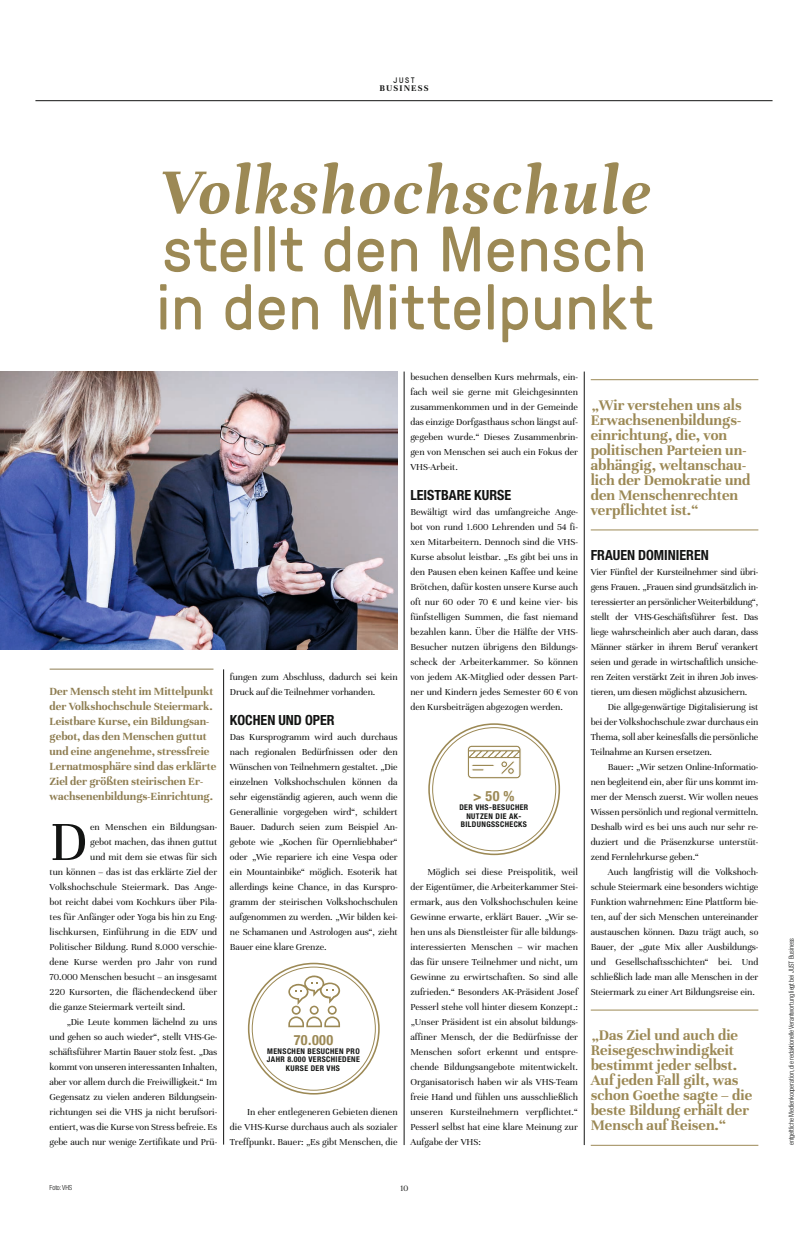
<style>
.page{position:relative;width:808px;height:1248px;background:#fff}
.page>*{position:absolute;margin:0;border:0;box-sizing:border-box;transform-origin:0 0}
.t1{font:italic 700 70px "Unna";letter-spacing:.03em;color:#9c8955}
.t2{font:64px/58px "GT Pressura Trial";letter-spacing:.015em;color:#9c8955}
.t3{font:60.3px "Unna";color:#131413}
.t4{font:700 16px/15px "Unna";color:#9c8955}
.t5{font:700 condensed 14.1px "Helvetica Neue LT Std";letter-spacing:.03em;color:#9c8955}
.t6{font:700 condensed 14px "Helvetica Neue LT Std";color:#131413}
.t7{font:700 12px/15px "Unna";color:#8e7d51}
.t8{font:10px/15px "Unna";letter-spacing:-.01em;color:#131413;text-align:justify}
.t9{font:700 9.5px "Unna";letter-spacing:.12em;color:#131413}
.t10{font:9px "Unna";color:#131413}
.t11{font:8px "GT Pressura Trial";color:#131413}
.t12{font:700 condensed 7.9px/8.6px "Helvetica Neue LT Std";letter-spacing:.05em;color:#131413;text-align:center}
.t13{font:300 condensed 7px "Helvetica Neue LT Std";letter-spacing:-.015em;color:#131413}
</style>
<div class="page">
<hr style="left:223px;top:669px;width:1px;height:475px;background:#131413">
<hr style="left:404px;top:371px;width:1px;height:773px;background:#131413">
<hr style="left:584px;top:371px;width:1px;height:773px;background:#131413">
<hr style="left:591px;top:379px;width:167px;height:1px;background:#9c8955">
<hr style="left:591px;top:529px;width:167px;height:1px;background:#9c8955">
<hr style="left:591px;top:1009px;width:167px;height:1px;background:#9c8955">
<hr style="left:591px;top:1144px;width:167px;height:1px;background:#9c8955">
<hr style="left:50px;top:668px;width:163px;height:1px;background:#8e7d51">
<img style="left:0;top:371px;width:398px;height:278px">
<svg style="left:467px;top:745px;width:54px;height:34px"></svg>
<svg style="left:288px;top:975px;width:52px;height:52px"></svg>
<hr style="left:35px;top:100px;width:737px;height:1px;background:#131413">
<p class="t11" style="left:393px;top:78px;width:23px">JUST</p>
<p class="t9" style="left:379px;top:82px;width:50px">BUSINESS</p>
<h1 class="t1" style="left:159px;top:152px;width:492px">Volkshochschule</h1>
<h2 class="t2" style="left:156px;top:226px;width:498px">stellt den Mensch in den Mittelpunkt</h2>
<p class="t7" style="left:50px;top:683px;width:168px">Der Mensch steht im Mittelpunkt der Volkshochschule Steiermark.<br>Leistbare Kurse, ein Bildungsan&shy;gebot, das den Menschen guttut und eine angenehme, stressfreie Lernatmosphäre sind das erklärte Ziel der größten steirischen Er&shy;wachsenenbildungs-Einrichtung.</p>
<h3 class="t3" style="left:50px;top:807px;width:39px">D</h3>
<p class="t8" style="left:90px;top:819px;width:129px">en Menschen ein Bildungsan-</p>
<p class="t8" style="left:90px;top:834px;width:129px">gebot machen, das ihnen guttut</p>
<p class="t8" style="left:90px;top:849px;width:129px">und mit dem sie etwas für sich</p>
<p class="t8" style="left:50px;top:864px;width:169px">tun können – das ist das erklärte Ziel der</p>
<p class="t8" style="left:50px;top:879px;width:169px">Volkshochschule Steiermark. Das Ange-</p>
<p class="t8" style="left:50px;top:894px;width:169px">bot reicht dabei vom Kochkurs über Pila-</p>
<p class="t8" style="left:50px;top:909px;width:169px">tes für Anfänger oder Yoga bis hin zu Eng-</p>
<p class="t8" style="left:50px;top:924px;width:169px">lischkursen, Einführung in die EDV und</p>
<p class="t8" style="left:50px;top:939px;width:169px">Politischer Bildung. Rund 8.000 verschie-</p>
<p class="t8" style="left:50px;top:954px;width:169px">dene Kurse werden pro Jahr von rund</p>
<p class="t8" style="left:50px;top:969px;width:169px">70.000 Menschen besucht – an insgesamt</p>
<p class="t8" style="left:50px;top:984px;width:169px">220 Kursorten, die flächendeckend über</p>
<p class="t8" style="left:50px;top:999px;width:137px">die ganze Steiermark verteilt sind.</p>
<p class="t8" style="left:67px;top:1014px;width:152px">„Die Leute kommen lächelnd zu uns</p>
<p class="t8" style="left:50px;top:1029px;width:169px">und gehen so auch wieder“, stellt VHS-Ge-</p>
<p class="t8" style="left:50px;top:1044px;width:169px">schäftsführer Martin Bauer stolz fest. „Das</p>
<p class="t8" style="left:50px;top:1059px;width:169px">kommt von unseren interessanten Inhalten,</p>
<p class="t8" style="left:50px;top:1074px;width:169px">aber vor allem durch die Freiwilligkeit.“ Im</p>
<p class="t8" style="left:50px;top:1089px;width:169px">Gegensatz zu vielen anderen Bildungsein-</p>
<p class="t8" style="left:50px;top:1104px;width:169px">richtungen sei die VHS ja nicht berufsori-</p>
<p class="t8" style="left:50px;top:1119px;width:169px">entiert, was die Kurse von Stress befreie. Es</p>
<p class="t8" style="left:50px;top:1134px;width:169px">gebe auch nur wenige Zertifikate und Prü-</p>
<p class="t8" style="left:230px;top:669px;width:169px">fungen zum Abschluss, dadurch sei kein<br>Druck auf die Teilnehmer vorhanden.</p>
<h3 class="t6" style="left:230px;top:711px;width:106px">KOCHEN UND OPER</h3>
<p class="t8" style="left:230px;top:729px;width:169px">Das Kursprogramm wird auch durchaus nach regionalen Bedürfnissen oder den Wünschen von Teilnehmern gestaltet. „Die einzelnen Volkshochschulen können da sehr eigenständig agieren, auch wenn die Generallinie vorgegeben wird“, schildert Bauer. Dadurch seien zum Beispiel An&shy;gebote wie „Kochen für Opernliebhaber“ oder „Wie repariere ich eine Vespa oder ein Mountainbike“ möglich. Esoterik hat allerdings keine Chance, in das Kurspro&shy;gramm der steirischen Volkshochschulen aufgenommen zu werden. „Wir bilden kei&shy;ne Schamanen und Astrologen aus“, zieht Bauer eine klare Grenze.</p>
<h3 class="t5" style="left:294px;top:1031px;width:41px">70.000</h3>
<p class="t12" style="left:267px;top:1046px;width:95px">MENSCHEN BESUCHEN PRO<br>JAHR 8.000 VERSCHIEDENE<br>KURSE DER VHS</p>
<p class="t8" style="left:230px;top:1104px;width:169px;text-indent:17px">In eher entlegeneren Gebieten dienen die VHS-Kurse durchaus auch als sozialer Treffpunkt. Bauer: „Es gibt Menschen, die</p>
<p class="t8" style="left:410px;top:369px;width:169px">besuchen denselben Kurs mehrmals, ein&shy;fach weil sie gerne mit Gleichgesinnten zusammenkommen und in der Gemeinde das einzige Dorfgasthaus schon längst auf&shy;gegeben wurde.“ Dieses Zusammenbrin&shy;gen von Menschen sei auch ein Fokus der VHS-Arbeit.</p>
<h3 class="t6" style="left:410px;top:486px;width:102px">LEISTBARE KURSE</h3>
<p class="t8" style="left:410px;top:504px;width:169px">Bewältigt wird das umfangreiche Ange&shy;bot von rund 1.600 Lehrenden und 54 fi&shy;xen Mitarbeitern. Dennoch sind die VHS-Kurse absolut leistbar. „Es gibt bei uns in den Pausen eben keinen Kaffee und keine Brötchen, dafür kosten unsere Kurse auch oft nur 60 oder 70 € und keine vier- bis fünfstelligen Summen, die fast niemand bezahlen kann. Über die Hälfte der VHS-Besucher nutzen übrigens den Bildungs&shy;scheck der Arbeiterkammer. So können von jedem AK-Mitglied oder dessen Part&shy;ner und Kindern jedes Semester 60 € von den Kursbeiträgen abgezogen werden.</p>
<h3 class="t5" style="left:473px;top:787px;width:43px">&gt; 50 %</h3>
<p class="t12" style="left:459px;top:802px;width:70px">DER VHS-BESUCHER<br>NUTZEN DIE AK-<br>BILDUNGSSCHECKS</p>
<p class="t8" style="left:410px;top:864px;width:169px;text-indent:17px">Möglich sei diese Preispolitik, weil der Eigentümer, die Arbeiterkammer Stei&shy;ermark, aus den Volkshochschulen keine Gewinne erwarte, erklärt Bauer. „Wir se&shy;hen uns als Dienstleister für alle bildungs&shy;interessierten Menschen – wir machen das für unsere Teilnehmer und nicht, um Gewinne zu erwirtschaften. So sind alle zufrieden.“ Besonders AK-Präsident Josef Pesserl stehe voll hinter diesem Konzept.: „Unser Präsident ist ein absolut bildungs&shy;affiner Mensch, der die Bedürfnisse der Menschen sofort erkennt und entspre&shy;chende Bildungsangebote mitentwickelt.<br>Organisatorisch haben wir als VHS-Team freie Hand und fühlen uns ausschließlich unseren Kursteilnehmern verpflichtet.“ Pesserl selbst hat eine klare Meinung zur Aufgabe der VHS:</p>
<h3 class="t4" style="left:591px;top:397px;width:161px">„Wir verstehen uns als<br>Erwachsenenbildungs&shy;einrichtung, die, von politischen Parteien un&shy;abhängig, weltanschau&shy;lich der Demokratie und den Menschenrechten verpflichtet ist.“</h3>
<h3 class="t6" style="left:591px;top:546px;width:120px">FRAUEN DOMINIEREN</h3>
<p class="t8" style="left:591px;top:564px;width:169px">Vier Fünftel der Kursteilnehmer sind übri&shy;gens Frauen. „Frauen sind grundsätzlich in&shy;teressierter an persönlicher Weiterbildung“, stellt der VHS-Geschäftsführer fest. Das liege wahrscheinlich aber auch daran, dass Männer stärker in ihrem Beruf verankert seien und gerade in wirtschaftlich unsiche&shy;ren Zeiten verstärkt Zeit in ihren Job inves&shy;tieren, um diesen möglichst abzusichern.</p>
<p class="t8" style="left:591px;top:699px;width:169px;text-indent:17px">Die allgegenwärtige Digitalisierung ist bei der Volkshochschule zwar durchaus ein Thema, soll aber keinesfalls die persönliche Teilnahme an Kursen ersetzen.</p>
<p class="t8" style="left:591px;top:759px;width:169px;text-indent:17px">Bauer: „Wir setzen Online-Informatio&shy;nen begleitend ein, aber für uns kommt im&shy;mer der Mensch zuerst. Wir wollen neues Wissen persönlich und regional vermitteln.<br>Deshalb wird es bei uns auch nur sehr re&shy;duziert und die Präsenzkurse unterstüt&shy;zend Fernlehrkurse geben.“</p>
<p class="t8" style="left:591px;top:864px;width:169px;text-indent:17px">Auch langfristig will die Volkshoch&shy;schule Steiermark eine besonders wichtige Funktion wahrnehmen: Eine Plattform bie&shy;ten, auf der sich Menschen untereinander austauschen können. Dazu trägt auch, so Bauer, der „gute Mix aller Ausbildungs&shy;und Gesellschaftsschichten“ bei. Und schließlich lade man alle Menschen in der Steiermark zu einer Art Bildungsreise ein.</p>
<h3 class="t4" style="left:591px;top:1027px;width:163px">„Das Ziel und auch die<br>Reisegeschwindigkeit bestimmt jeder selbst.<br>Auf jeden Fall gilt, was schon Goethe sagte – die beste Bildung erhält der<br>Mensch auf Reisen.“</h3>
<p class="t13" style="left:50px;top:1183px;width:24px">Foto: VHS</p>
<p class="t10" style="left:400px;top:1182px;width:10px">10</p>
<p class="t13" style="left:787px;top:1144px;width:209px;rotate:-90deg">entgeltliche Medienkooperation, die redaktionelle Verantwortung liegt bei JUST Business</p>
</div>
